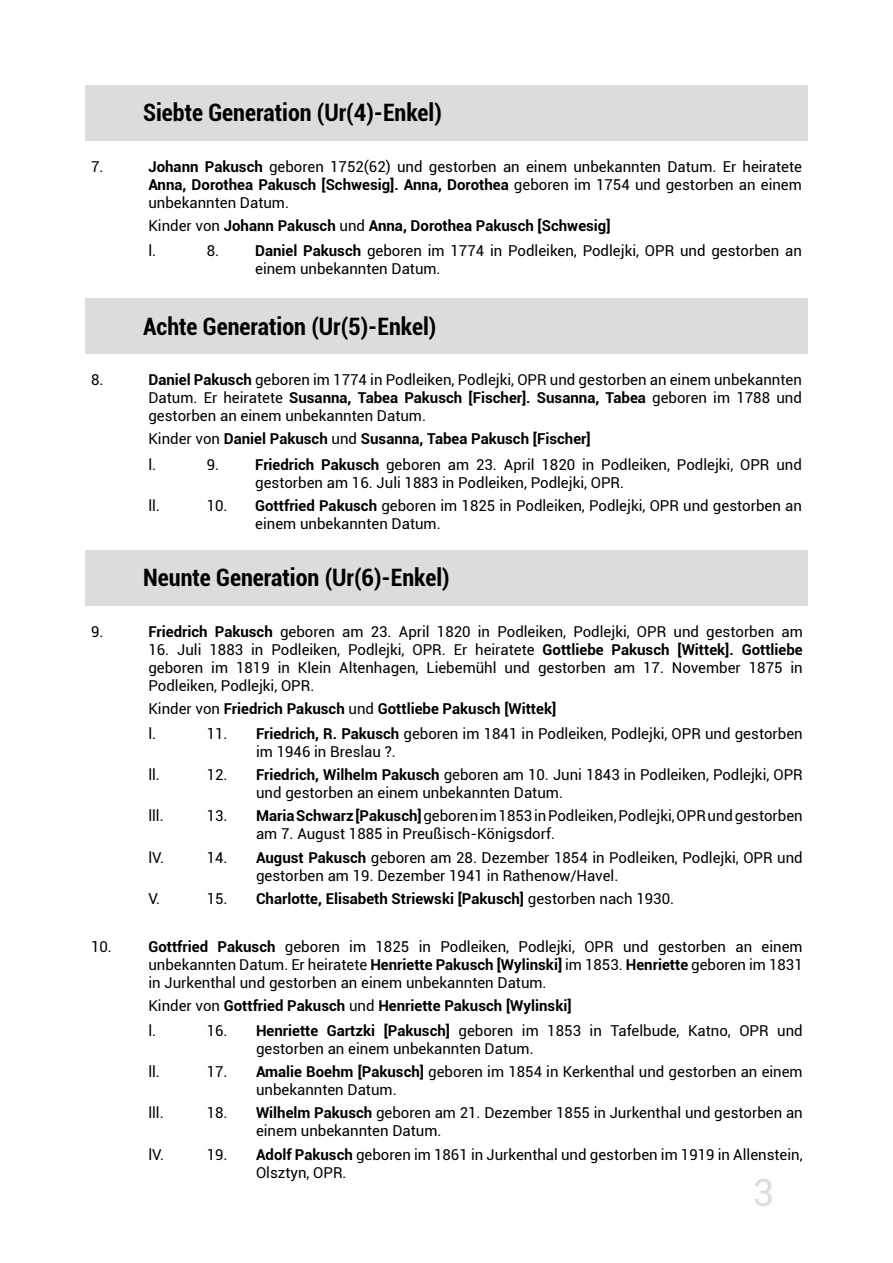
<style>
.page{position:relative;width:893px;height:1263px;background:#fff}
.page>*{position:absolute;margin:0;border:0;box-sizing:border-box;transform-origin:0 0}
.t1{font:37.5px "Roboto";color:#dddcdc}
.t2{font:700 condensed 24px "Roboto";color:#000}
.t3{font:15px/18px "Roboto";color:#000}
.t4{font:700 15px/25px "Roboto";color:#000}
.s1{font-weight:700}
.s2{font-weight:400}
</style>
<div class="page">
<div style="left:85px;top:85px;width:723px;height:56px;background:#dddcdc"></div>
<div style="left:85px;top:298px;width:723px;height:56px;background:#dddcdc"></div>
<div style="left:85px;top:550px;width:723px;height:56px;background:#dddcdc"></div>
<h2 class="t2" style="left:143px;top:96px;width:300px">Siebte Generation (Ur(4)-Enkel)</h2>
<p class="t3" style="left:91px;top:157px;width:14px">7.</p>
<p class="t3" style="left:148px;top:157px;width:655px;text-align:justify"><span class="s1">Johann Pakusch</span> geboren 1752(62) und gestorben an einem unbekannten Datum. Er heiratete <span class="s1">Anna, Dorothea Pakusch [Schwesig]. Anna, Dorothea</span> geboren im 1754 und gestorben an einem unbekannten Datum.</p>
<p class="t4" style="left:148px;top:213px;width:464px"><span class="s2">Kinder von</span> Johann Pakusch <span class="s2">und</span> Anna, Dorothea Pakusch [Schwesig] <span class="s2">l.</span></p>
<p class="t3" style="left:255px;top:241px;width:548px;text-indent:-48px">8. <span class="s1">Daniel Pakusch</span> geboren im 1774 in Podleiken, Podlejki, OPR und gestorben an einem unbekannten Datum.</p>
<h2 class="t2" style="left:143px;top:309px;width:295px">Achte Generation (Ur(5)-Enkel)</h2>
<p class="t3" style="left:91px;top:370px;width:14px">8.</p>
<p class="t3" style="left:148px;top:370px;width:655px;text-align:justify"><span class="s1">Daniel Pakusch</span> geboren im 1774 in Podleiken, Podlejki, OPR und gestorben an einem unbekannten Datum. Er heiratete <span class="s1">Susanna, Tabea Pakusch [Fischer]. Susanna, Tabea</span> geboren im 1788 und gestorben an einem unbekannten Datum.</p>
<p class="t4" style="left:148px;top:426px;width:444px"><span class="s2">Kinder von</span> Daniel Pakusch <span class="s2">und</span> Susanna, Tabea Pakusch [Fischer] <span class="s2">l.</span></p>
<p class="t3" style="left:207px;top:455px;width:14px">9.</p>
<p class="t3" style="left:255px;top:455px;width:548px"><span class="s1">Friedrich Pakusch</span> geboren am 23. April 1820 in Podleiken, Podlejki, OPR und gestorben am 16. Juli 1883 in Podleiken, Podlejki, OPR.</p>
<p class="t3" style="left:148px;top:496px;width:13px">ll.</p>
<p class="t3" style="left:255px;top:496px;width:548px;text-indent:-48px">10. <span class="s1">Gottfried Pakusch</span> geboren im 1825 in Podleiken, Podlejki, OPR und gestorben an einem unbekannten Datum.</p>
<h2 class="t2" style="left:143px;top:561px;width:308px">Neunte Generation (Ur(6)-Enkel)</h2>
<p class="t3" style="left:91px;top:622px;width:14px">9.</p>
<p class="t3" style="left:148px;top:622px;width:656px"><span class="s1">Friedrich Pakusch</span> geboren am 23. April 1820 in Podleiken, Podlejki, OPR und gestorben am</p>
<p class="t3" style="left:148px;top:640px;width:656px;text-align:justify">16. Juli 1883 in Podleiken, Podlejki, OPR. Er heiratete <span class="s1">Gottliebe Pakusch [Wittek]. Gottliebe </span>geboren im 1819 in Klein Altenhagen, Liebemühl und gestorben am 17. November 1875 in Podleiken, Podlejki, OPR.</p>
<p class="t4" style="left:148px;top:695px;width:409px"><span class="s2">Kinder von</span> Friedrich Pakusch <span class="s2">und</span> Gottliebe Pakusch [Wittek] <span class="s2">l.</span></p>
<p class="t3" style="left:256px;top:724px;width:548px;text-indent:-49px">11. <span class="s1">Friedrich, R. Pakusch</span> geboren im 1841 in Podleiken, Podlejki, OPR und gestorben im 1946 in Breslau ?.</p>
<p class="t3" style="left:148px;top:765px;width:13px">ll.</p>
<p class="t3" style="left:256px;top:765px;width:548px;text-indent:-49px">12. <span class="s1">Friedrich, Wilhelm Pakusch</span> geboren am 10. Juni 1843 in Podleiken, Podlejki, OPR und gestorben an einem unbekannten Datum.</p>
<p class="t3" style="left:148px;top:806px;width:17px">lll.</p>
<p class="t3" style="left:256px;top:806px;width:548px;text-indent:-49px">13. <span class="s1">Maria Schwarz [Pakusch]</span> geboren im 1853 in Podleiken, Podlejki, OPR und gestorben am 7. August 1885 in Preußisch-Königsdorf.</p>
<p class="t3" style="left:148px;top:848px;width:17px">lV.</p>
<p class="t3" style="left:256px;top:848px;width:548px;text-indent:-49px">14. <span class="s1">August Pakusch</span> geboren am 28. Dezember 1854 in Podleiken, Podlejki, OPR und gestorben am 19. Dezember 1941 in Rathenow/Havel.</p>
<p class="t3" style="left:148px;top:889px;width:13px">V.</p>
<p class="t4" style="left:207px;top:885px;width:469px"><span class="s2">15.</span> Charlotte, Elisabeth Striewski [Pakusch] <span class="s2">gestorben nach 1930.</span></p>
<p class="t3" style="left:91px;top:937px;width:22px">10.</p>
<p class="t3" style="left:148px;top:937px;width:656px;text-align:justify"><span class="s1">Gottfried Pakusch</span> geboren im 1825 in Podleiken, Podlejki, OPR und gestorben an einem unbekannten Datum. Er heiratete <span class="s1">Henriette Pakusch [Wylinski]</span> im 1853. <span class="s1">Henriette</span> geboren im 1831 in Jurkenthal und gestorben an einem unbekannten Datum.</p>
<p class="t4" style="left:148px;top:992px;width:425px"><span class="s2">Kinder von</span> Gottfried Pakusch <span class="s2">und</span> Henriette Pakusch [Wylinski] <span class="s2">l.</span></p>
<p class="t3" style="left:256px;top:1021px;width:548px;text-indent:-49px">16. <span class="s1">Henriette Gartzki [Pakusch]</span> geboren im 1853 in Tafelbude, Katno, OPR und gestorben an einem unbekannten Datum.</p>
<p class="t3" style="left:148px;top:1062px;width:13px">ll.</p>
<p class="t3" style="left:256px;top:1062px;width:548px;text-indent:-49px">17. <span class="s1">Amalie Boehm [Pakusch]</span> geboren im 1854 in Kerkenthal und gestorben an einem unbekannten Datum.</p>
<p class="t3" style="left:148px;top:1103px;width:17px">lll.</p>
<p class="t3" style="left:256px;top:1103px;width:548px;text-indent:-49px">18. <span class="s1">Wilhelm Pakusch</span> geboren am 21. Dezember 1855 in Jurkenthal und gestorben an einem unbekannten Datum.</p>
<p class="t3" style="left:148px;top:1145px;width:17px">lV.</p>
<p class="t3" style="left:256px;top:1145px;width:548px;text-indent:-49px">19. <span class="s1">Adolf Pakusch</span> geboren im 1861 in Jurkenthal und gestorben im 1919 in Allenstein,<br>Olsztyn, OPR.</p>
<h1 class="t1" style="left:753px;top:1166px;width:23px">3</h1>
</div>
